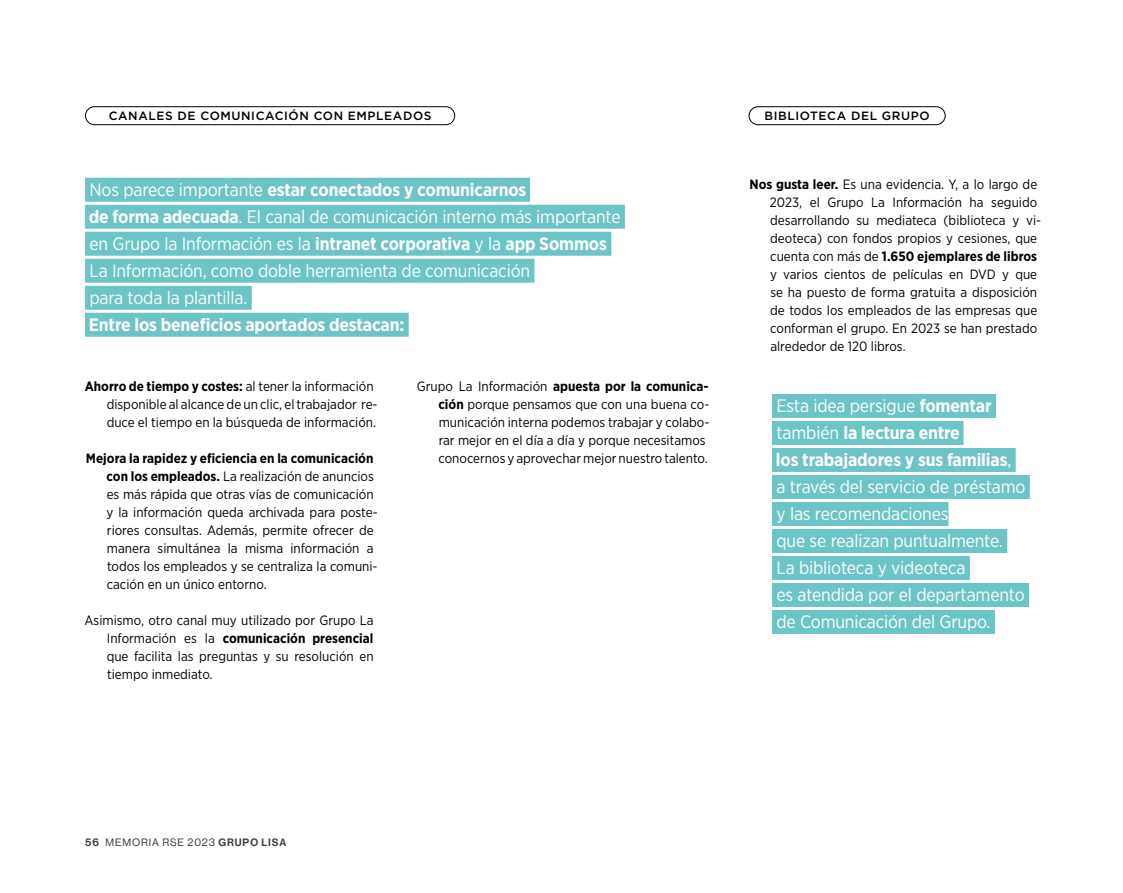
<style>
.page{position:relative;width:1123px;height:893px;background:#fff}
.page>*{position:absolute;margin:0;border:0;box-sizing:border-box;transform-origin:0 0}
.t1{font:18px/27px "Gotham Narrow";letter-spacing:-.01em;color:#fff}
.t2{font:700 18px "Gotham Narrow";letter-spacing:-.01em;color:#fff}
.t3{font:13.5px/18px "Gotham Narrow";color:#000}
.t4{font:500 12px "Gotham";letter-spacing:.05em;color:#000}
.t5{font:10.5px "N Haas Grotesk DS Pro 55 Rg";letter-spacing:.085em;color:#3c3c3b}
.s1{font-weight:700}
.s2{font-family:"N Haas Grotesk DS Pro 65 Md"}
</style>
<div class="page">
<div style="left:85px;top:106px;width:370px;height:19px;border:1px solid #000;border-radius:9px"></div>
<div style="left:748px;top:106px;width:197px;height:19px;border:1px solid #000;border-radius:9px"></div>
<div style="left:85px;top:178px;width:445px;height:24px;background:#6dc4c6"></div>
<div style="left:85px;top:205px;width:540px;height:24px;background:#6dc4c6"></div>
<div style="left:85px;top:232px;width:526px;height:24px;background:#6dc4c6"></div>
<div style="left:85px;top:259px;width:449px;height:24px;background:#6dc4c6"></div>
<div style="left:85px;top:286px;width:167px;height:24px;background:#6dc4c6"></div>
<div style="left:85px;top:313px;width:323px;height:24px;background:#6dc4c6"></div>
<div style="left:772px;top:394px;width:224px;height:24px;background:#6dc4c6"></div>
<div style="left:772px;top:421px;width:191px;height:24px;background:#6dc4c6"></div>
<div style="left:772px;top:448px;width:243px;height:24px;background:#6dc4c6"></div>
<div style="left:772px;top:475px;width:257px;height:24px;background:#6dc4c6"></div>
<div style="left:772px;top:502px;width:176px;height:24px;background:#6dc4c6"></div>
<div style="left:772px;top:529px;width:235px;height:24px;background:#6dc4c6"></div>
<div style="left:772px;top:556px;width:197px;height:24px;background:#6dc4c6"></div>
<div style="left:772px;top:583px;width:257px;height:24px;background:#6dc4c6"></div>
<div style="left:772px;top:610px;width:223px;height:24px;background:#6dc4c6"></div>
<p class="t4" style="left:109px;top:108px;width:324px">CANALES DE COMUNICACIÓN CON EMPLEADOS</p>
<p class="t4" style="left:764px;top:108px;width:167px">BIBLIOTECA DEL GRUPO</p>
<p class="t1" style="left:89px;top:176px;width:533px">Nos parece importante <span class="s1">estar conectados y comunicarnos<br>de forma adecuada</span>. El canal de comunicación interno más importante en Grupo la Información es la <span class="s1">intranet corporativa</span> y la <span class="s1">app Sommos </span>La Información, como doble herramienta de comunicación<br>para toda la plantilla.</p>
<h1 class="t2" style="left:89px;top:313px;width:317px">Entre los beneficios aportados destacan:</h1>
<p class="t3" style="left:107px;top:377px;width:272px;text-indent:-22px"><span class="s1">Ahorro de tiempo y costes:</span> al tener la información disponible al alcance de un clic, el trabajador re&shy;duce el tiempo en la búsqueda de información.</p>
<p class="t3" style="left:106px;top:449px;width:273px;text-indent:-21px"><span class="s1">Mejora la rapidez y eficiencia en la comunicación con los empleados.</span> La realización de anuncios es más rápida que otras vías de comunicación y la información queda archivada para poste&shy;riores consultas. Además, permite ofrecer de manera simultánea la misma información a todos los empleados y se centraliza la comuni&shy;cación en un único entorno.</p>
<p class="t3" style="left:107px;top:611px;width:268px;text-align:justify;text-indent:-22px">Asimismo, otro canal muy utilizado por Grupo La Información es la <span class="s1">comunicación presencial </span>que facilita las preguntas y su resolución en tiempo inmediato.</p>
<p class="t3" style="left:438px;top:377px;width:272px;text-indent:-22px">Grupo La Información <span class="s1">apuesta por la comunica&shy;ción</span> porque pensamos que con una buena co&shy;municación interna podemos trabajar y colabo&shy;rar mejor en el día a día y porque necesitamos conocernos y aprovechar mejor nuestro talento.</p>
<p class="t3" style="left:770px;top:175px;width:273px;text-indent:-20px"><span class="s1">Nos gusta leer.</span> Es una evidencia. Y, a lo largo de 2023, el Grupo La Información ha seguido desarrollando su mediateca (biblioteca y vi&shy;deoteca) con fondos propios y cesiones, que cuenta con más de <span class="s1">1.650 ejemplares de libros </span>y varios cientos de películas en DVD y que se ha puesto de forma gratuita a disposición de todos los empleados de las empresas que conforman el grupo. En 2023 se han prestado alrededor de 120 libros.</p>
<p class="t1" style="left:776px;top:392px;width:251px">Esta idea persigue <span class="s1">fomentar </span>también <span class="s1">la lectura entre<br>los trabajadores y sus familias</span>,<br>a través del servicio de préstamo y las recomendaciones<br>que se realizan puntualmente.<br>La biblioteca y videoteca<br>es atendida por el departamento de Comunicación del Grupo.</p>
<p class="t5" style="left:85px;top:836px;width:203px"><span class="s2">56</span> MEMORIA RSE 2023 <span class="s2">GRUPO LISA</span></p>
</div>
